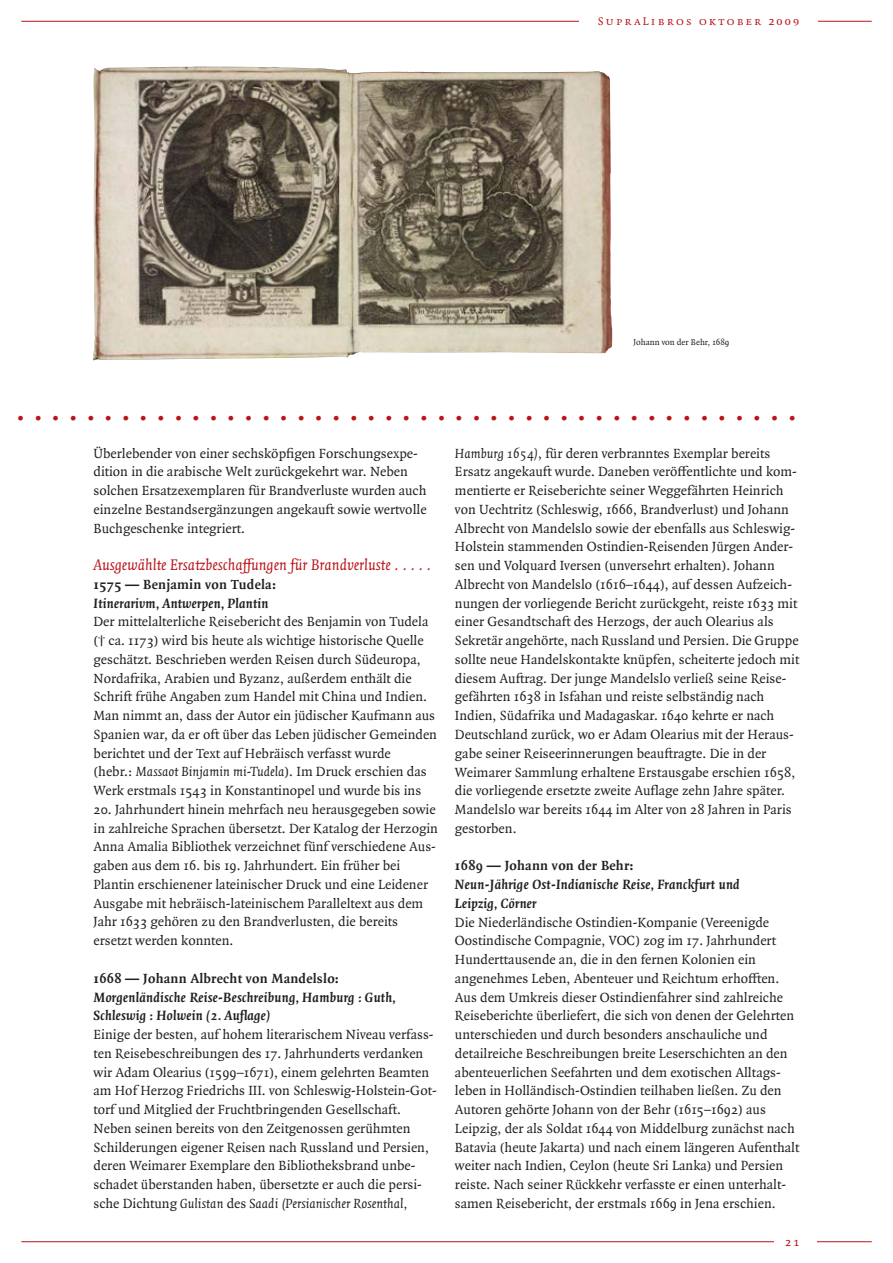
<style>
.page{position:relative;width:893px;height:1263px;background:#fff}
.page>*{position:absolute;margin:0;border:0;box-sizing:border-box;transform-origin:0 0}
.t1{font:36px "Quadraat";color:#ba1319}
.t2{font:italic 16.5px "Quadraat";color:#ba1319}
.t3{font:14.25px/18.8px "Quadraat";color:#231f20}
.t4{font:italic 700 14.25px/18.8px "Quadraat";letter-spacing:.02em;color:#231f20}
.t5{font:700 14.25px "Quadraat";letter-spacing:.02em;color:#231f20}
.t6{font:12px "Quadraat Small Caps";letter-spacing:.18em;color:#ba1319}
.t7{font:9px "Quadraat";color:#231f20}
.s1{font-family:"Quadraat Italic Expert";font-style:normal}
.s2{font-style:italic}
.s3{font-family:"Quadraat Regular Expert"}
</style>
<div class="page">
<hr style="left:21px;top:1241px;width:851px;height:1px;background:#ba1319">
<hr style="left:21px;top:21px;width:851px;height:1px;background:#ba1319">
<div style="left:579px;top:12px;width:238px;height:17px;background:#fff"></div>
<div style="left:774px;top:1233px;width:42px;height:17px;background:#fff"></div>
<img style="left:93px;top:67px;width:519px;height:293px">
<p class="t6" style="left:598px;top:14px;width:203px">SupraLibros oktober 2009</p>
<p class="t7" style="left:634px;top:339px;width:97px">Johann von der Behr, 1689</p>
<h1 class="t1" style="left:-2px;top:394px;width:801px">. . . . . . . . . . . . . . . . . . . . . . . . . . . . . . . . . . . . . . . . . . . . . .</h1>
<p class="t3" style="left:94px;top:445px;width:334px">Überlebender von einer sechsköpfigen Forschungsexpe&shy;dition in die arabische Welt zurückgekehrt war. Neben solchen Ersatzexemplaren für Brandverluste wurden auch einzelne Bestandsergänzungen angekauft sowie wertvolle Buchgeschenke integriert.</p>
<p class="t2" style="left:94px;top:558px;width:339px">Ausgewählte Ersatzbescha<span class="s1">=</span>ungen für Brandverluste . . . . .</p>
<p class="t5" style="left:94px;top:579px;width:184px">1575 — Benjamin von Tudela:</p>
<p class="t4" style="left:94px;top:595px;width:176px">Itinerarivm, Antwerpen, Plantin</p>
<p class="t3" style="left:94px;top:613px;width:345px">Der mittelalterliche Reisebericht des Benjamin von Tudela († ca. 1173) wird bis heute als wichtige historische Quelle geschätzt. Beschrieben werden Reisen durch Südeuropa, Nordafrika, Arabien und Byzanz, außerdem enthält die Schrift frühe Angaben zum Handel mit China und Indien.<br>Man nimmt an, dass der Autor ein jüdischer Kaufmann aus Spanien war, da er oft über das Leben jüdischer Gemeinden berichtet und der Text auf Hebräisch verfasst wurde<br>(hebr.: <span class="s2">Massaot Binjamin mi-Tudela</span>). Im Druck erschien das Werk erstmals 1543 in Konstantinopel und wurde bis ins</p>
<p class="t3" style="left:94px;top:801px;width:346px">20. Jahrhundert hinein mehrfach neu herausgegeben sowie in zahlreiche Sprachen übersetzt. Der Katalog der Herzogin Anna Amalia Bibliothek verzeichnet fünf verschiedene Aus&shy;gaben aus dem 16. bis 19. Jahrhundert. Ein früher bei Plantin erschienener lateinischer Druck und eine Leidener Ausgabe mit hebräisch-lateinischem Paralleltext aus dem Jahr 1633 gehören zu den Brandverlusten, die bereits ersetzt werden konnten.</p>
<p class="t5" style="left:94px;top:972px;width:247px">1668 — Johann Albrecht von Mandelslo:</p>
<p class="t4" style="left:94px;top:988px;width:303px">Morgenländische Reise-Beschreibung, Hamburg : Guth,<br>Schleswig : Holwein (2. Auflage)</p>
<p class="t3" style="left:94px;top:1026px;width:345px">Einige der besten, auf hohem literarischem Niveau verfass&shy;ten Reisebeschreibungen des 17. Jahrhunderts verdanken wir Adam Olearius (1599–1671), einem gelehrten Beamten am Hof Herzog Friedrichs III. von Schleswig-Holstein-Got&shy;torf und Mitglied der Fruchtbringenden Gesellschaft.<br>Neben seinen bereits von den Zeitgenossen gerühmten Schilderungen eigener Reisen nach Russland und Persien, deren Weimarer Exemplare den Bibliotheksbrand unbe&shy;schadet überstanden haben, übersetzte er auch die persi&shy;sche Dichtung <span class="s2">Gulistan</span> des <span class="s2">Saadi (Persianischer Rosenthal,</span></p>
<p class="t3" style="left:455px;top:445px;width:346px"><span class="s2">Hamburg 1654)</span>, für deren verbranntes Exemplar bereits Ersatz angekauft wurde. Daneben verö<span class="s3">=</span>entlichte und kom&shy;mentierte er Reiseberichte seiner Weggefährten Heinrich von Uechtritz (Schleswig, 1666, Brandverlust) und Johann Albrecht von Mandelslo sowie der ebenfalls aus Schleswig-Holstein stammenden Ostindien-Reisenden Jürgen Ander&shy;sen und Volquard Iversen (unversehrt erhalten). Johann Albrecht von Mandelslo (1616–1644), auf dessen Aufzeich&shy;nungen der vorliegende Bericht zurückgeht, reiste 1633 mit einer Gesandtschaft des Herzogs, der auch Olearius als Sekretär angehörte, nach Russland und Persien. Die Gruppe sollte neue Handelskontakte knüpfen, scheiterte jedoch mit diesem Auftrag. Der junge Mandelslo verließ seine Reise&shy;gefährten 1638 in Isfahan und reiste selbständig nach Indien, Südafrika und Madagaskar. 1640 kehrte er nach Deutschland zurück, wo er Adam Olearius mit der Heraus&shy;gabe seiner Reiseerinnerungen beauftragte. Die in der Weimarer Sammlung erhaltene Erstausgabe erschien 1658, die vorliegende ersetzte zweite Auflage zehn Jahre später.<br>Mandelslo war bereits 1644 im Alter von 28 Jahren in Paris gestorben.</p>
<p class="t5" style="left:455px;top:860px;width:180px">1689 — Johann von der Behr:</p>
<p class="t4" style="left:455px;top:876px;width:286px">Neun-Jährige Ost-Indianische Reise, Franckfurt und<br>Leipzig, Cörner</p>
<p class="t3" style="left:455px;top:913px;width:346px">Die Niederländische Ostindien-Kompanie (Vereenigde Oostindische Compagnie, VOC) zog im 17. Jahrhundert Hunderttausende an, die in den fernen Kolonien ein<br>an genehmes Leben, Abenteuer und Reichtum erho<span class="s3">=</span>ten.<br>Aus dem Umkreis dieser Ostindienfahrer sind zahlreiche Reiseberichte überliefert, die sich von denen der Gelehrten unterschieden und durch besonders anschauliche und detailreiche Beschreibungen breite Leserschichten an den abenteuerlichen Seefahrten und dem exotischen Alltags&shy;leben in Holländisch-Ostindien teilhaben ließen. Zu den Autoren gehörte Johann von der Behr (1615–1692) aus Leipzig, der als Soldat 1644 von Middelburg zunächst nach Batavia (heute Jakarta) und nach einem längeren Aufenthalt weiter nach Indien, Ceylon (heute Sri Lanka) und Persien reiste. Nach seiner Rückkehr verfasste er einen unterhalt&shy;samen Reisebericht, der erstmals 1669 in Jena erschien.</p>
<p class="t6" style="left:785px;top:1235px;width:16px">21</p>
</div>
